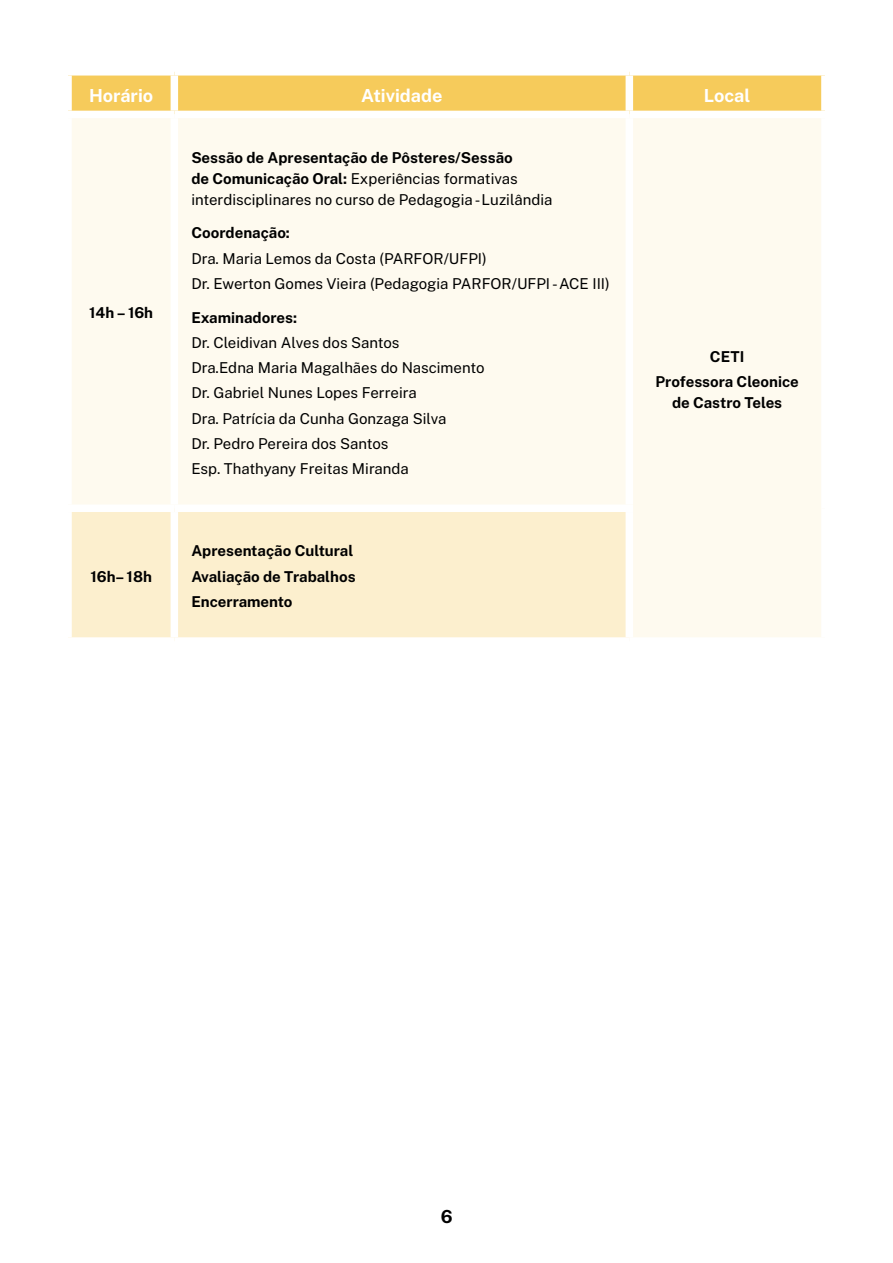
<style>
.page{position:relative;width:893px;height:1263px;background:#fff}
.page>*{position:absolute;margin:0;border:0;box-sizing:border-box;transform-origin:0 0}
.t1{font:700 18px "Public Sans";color:#fff}
.t2{font:700 18px "Public Sans";color:#000}
.t3{font:15px/25.2px "Public Sans";color:#000}
.t4{font:700 15px/25.2px "Public Sans";color:#000;text-align:center}
.s1{font-weight:700}
</style>
<div class="page">
<div style="left:72px;top:76px;width:749px;height:35px;background:#f6cb5b"></div>
<div style="left:72px;top:118px;width:749px;height:519px;background:#fefaef"></div>
<div style="left:72px;top:512px;width:554px;height:125px;background:#fcefce"></div>
<div style="left:171px;top:76px;width:7px;height:35px;background:#fff"></div>
<div style="left:626px;top:76px;width:7px;height:35px;background:#fff"></div>
<div style="left:64px;top:504px;width:110px;height:8px;background:#fff"></div>
<div style="left:174px;top:504px;width:459px;height:8px;background:#fff"></div>
<div style="left:171px;top:512px;width:7px;height:125px;background:#fff"></div>
<div style="left:171px;top:118px;width:7px;height:386px;background:#fff"></div>
<div style="left:626px;top:118px;width:7px;height:386px;background:#fff"></div>
<div style="left:626px;top:512px;width:7px;height:125px;background:#fff"></div>
<p class="t1" style="left:89px;top:82px;width:65px">Horário</p>
<p class="t1" style="left:361px;top:82px;width:83px">Atividade</p>
<p class="t1" style="left:704px;top:82px;width:48px">Local</p>
<p class="t4" style="left:89px;top:299px;width:66px">14h – 16h</p>
<p class="t4" style="left:90px;top:563px;width:63px">16h– 18h</p>
<p class="t3" style="left:191px;top:146px;width:363px;line-height:21px"><span class="s1">Sessão de Apresentação de Pôsteres/Sessão<br>de Comunicação Oral:</span> Experiências formativas interdisciplinares no curso de Pedagogia - Luzilândia</p>
<p class="t4" style="left:191px;top:219px;width:100px">Coordenação:</p>
<p class="t3" style="left:191px;top:245px;width:420px">Dra. Maria Lemos da Costa (PARFOR/UFPI)<br>Dr. Ewerton Gomes Vieira (Pedagogia PARFOR/UFPI - ACE III)</p>
<p class="t4" style="left:191px;top:304px;width:107px">Examinadores:</p>
<p class="t3" style="left:191px;top:329px;width:295px">Dr. Cleidivan Alves dos Santos<br>Dra.Edna Maria Magalhães do Nascimento Dr. Gabriel Nunes Lopes Ferreira<br>Dra. Patrícia da Cunha Gonzaga Silva<br>Dr. Pedro Pereira dos Santos<br>Esp. Thathyany Freitas Miranda</p>
<p class="t4" style="left:191px;top:537px;width:166px;text-align:left">Apresentação Cultural<br>Avaliação de Trabalhos<br>Encerramento</p>
<p class="t4" style="left:655px;top:343px;width:145px">CETI<br>Professora Cleonice</p>
<p class="t4" style="left:672px;top:389px;width:112px">de Castro Teles</p>
<p class="t2" style="left:441px;top:1204px;width:13px">6</p>
</div>
